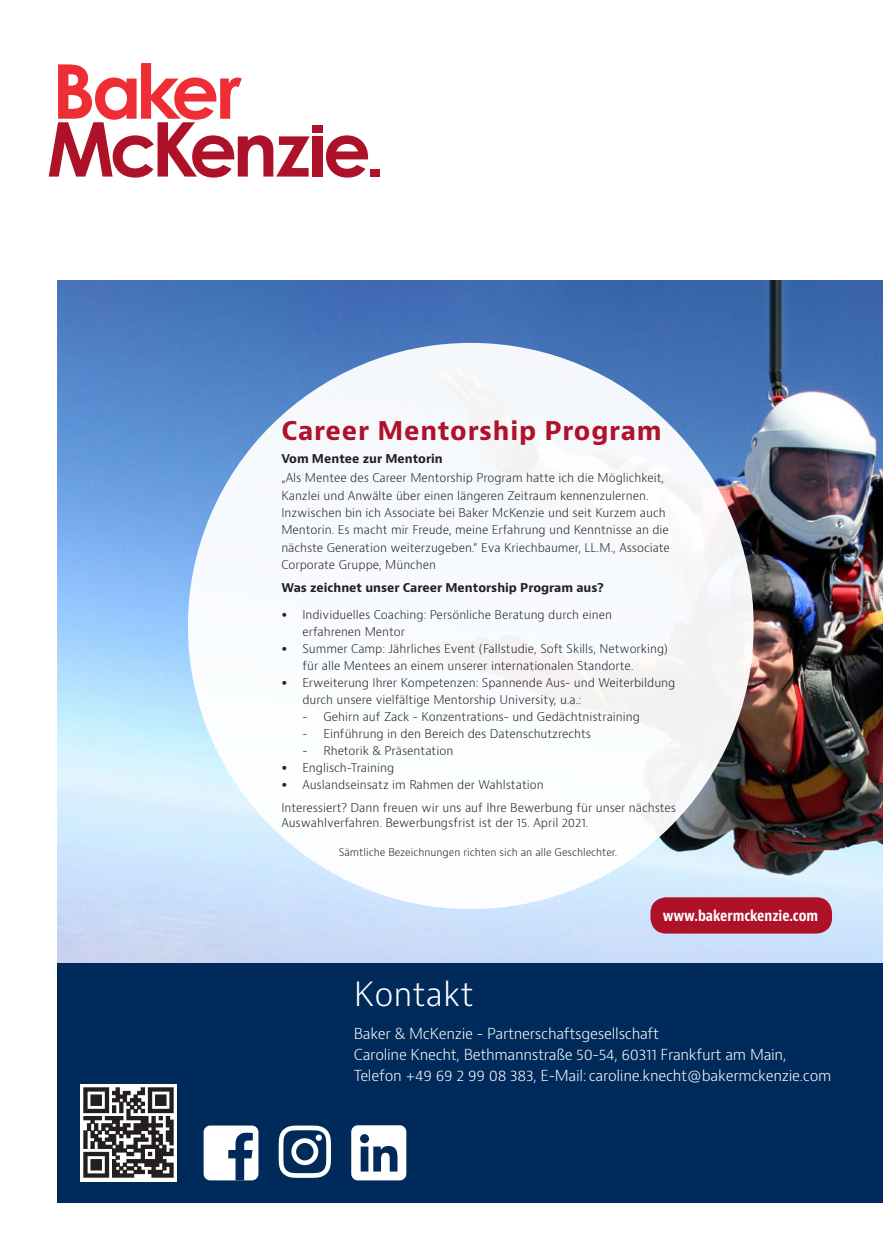
<style>
.page{position:relative;width:883px;height:1251px;background:#fff}
.page>*{position:absolute;margin:0;border:0;box-sizing:border-box;transform-origin:0 0}
.t1{font:300 32.55px "Baker Mc Kenzie Bernini";color:#fff}
.t2{font:700 25.2px "Baker Mc Kenzie Bernini";letter-spacing:.03em;color:#af122a}
.t3{font:300 14.88px/20.7px "Baker Mc Kenzie Bernini";letter-spacing:-.02em;color:#fff}
.t4{font:700 condensed 14.88px "Baker Mc Kenzie Bernini";color:#fff}
.t5{font:300 11.9px "Baker Mc Kenzie Bernini";color:#242021}
.t6{font:700 11.9px "Baker Mc Kenzie Bernini";color:#242021}
.t7{font:300 10.33px "Baker Mc Kenzie Bernini";color:#242021}
.s1{font-family:"Arial";font-weight:900}
</style>
<div class="page">
<div style="left:58px;top:927px;width:825px;height:275px;background:#002a5a"></div>
<img style="left:58px;top:280px;width:825px;height:682px">
<div style="left:188px;top:343px;width:566px;height:565px;background:#f8fafd;border-radius:50%"></div>
<svg style="left:49px;top:63px;width:261px;height:114px"></svg>
<svg style="left:326px;top:135px;width:42px;height:42px"></svg>
<div style="left:313px;top:136px;width:10px;height:40px;background:#ae1229"></div>
<div style="left:313px;top:125px;width:10px;height:8px;background:#ae1229"></div>
<div style="left:371px;top:169px;width:9px;height:7px;background:#ae1229"></div>
<div style="left:650px;top:897px;width:182px;height:36px;background:#ae1229;border-radius:16px"></div>
<div style="left:204px;top:1125px;width:54px;height:55px;background:#fff;border-radius:7px"></div>
<svg style="left:228px;top:1132px;width:25px;height:48px"></svg>
<div style="left:351px;top:1124px;width:55px;height:56px;background:#fff;border-radius:7px"></div>
<svg style="left:360px;top:1134px;width:38px;height:37px"></svg>
<img style="left:80px;top:1084px;width:97px;height:96px">
<svg style="left:279px;top:1125px;width:52px;height:52px"></svg>
<p class="t2" style="left:281px;top:415px;width:382px">Career Mentorship Program</p>
<p class="t6" style="left:281px;top:451px;width:163px">Vom Mentee zur Mentorin</p>
<p class="t5" style="left:281px;top:470px;width:384px">„Als Mentee des Career Mentorship Program hatte ich die Möglichkeit,</p>
<p class="t5" style="left:281px;top:487px;width:369px">Kanzlei und Anwälte über einen längeren Zeitraum kennenzulernen.</p>
<p class="t5" style="left:281px;top:504px;width:386px">Inzwischen bin ich Associate bei Baker McKenzie und seit Kurzem auch</p>
<p class="t5" style="left:281px;top:522px;width:389px">Mentorin. Es macht mir Freude, meine Erfahrung und Kenntnisse an die</p>
<p class="t5" style="left:281px;top:539px;width:390px">nächste Generation weiterzugeben.“ Eva Kriechbaumer, LL.M., Associate</p>
<p class="t5" style="left:281px;top:556px;width:156px">Corporate Gruppe, München</p>
<p class="t6" style="left:281px;top:580px;width:324px">Was zeichnet unser Career Mentorship Program aus?</p>
<p class="t5" style="left:281px;top:607px;width:332px"><span class="s1">•</span> Individuelles Coaching: Persönliche Beratung durch einen</p>
<p class="t5" style="left:302px;top:624px;width:104px">erfahrenen Mentor</p>
<p class="t5" style="left:281px;top:641px;width:388px"><span class="s1">•</span> Summer Camp: Jährliches Event (Fallstudie, Soft Skills, Networking)</p>
<p class="t5" style="left:302px;top:658px;width:333px">für alle Mentees an einem unserer internationalen Standorte.</p>
<p class="t5" style="left:281px;top:674px;width:395px"><span class="s1">•</span> Erweiterung Ihrer Kompetenzen: Spannende Aus- und Weiterbildung</p>
<p class="t5" style="left:302px;top:691px;width:280px">durch unsere vielfältige Mentorship University, u.a.:</p>
<p class="t5" style="left:302px;top:708px;width:339px">- Gehirn auf Zack - Konzentrations- und Gedächtnistraining</p>
<p class="t5" style="left:302px;top:725px;width:290px">- Einführung in den Bereich des Datenschutzrechts</p>
<p class="t5" style="left:302px;top:742px;width:152px">- Rhetorik &amp; Präsentation</p>
<p class="t5" style="left:281px;top:759px;width:114px"><span class="s1">•</span> Englisch-Training</p>
<p class="t5" style="left:281px;top:776px;width:264px"><span class="s1">•</span> Auslandseinsatz im Rahmen der Wahlstation</p>
<p class="t5" style="left:281px;top:799px;width:396px">Interessiert? Dann freuen wir uns auf Ihre Bewerbung für unser nächstes</p>
<p class="t5" style="left:281px;top:814px;width:308px">Auswahlverfahren. Bewerbungsfrist ist der 15. April 2021.</p>
<p class="t7" style="left:339px;top:845px;width:280px">Sämtliche Bezeichnungen richten sich an alle Geschlechter.</p>
<p class="t4" style="left:663px;top:906px;width:157px">www.bakermckenzie.com</p>
<p class="t1" style="left:354px;top:972px;width:122px">Kontakt</p>
<p class="t3" style="left:354px;top:1023px;width:479px">Baker &amp; McKenzie - Partnerschaftsgesellschaft<br>Caroline Knecht, Bethmannstraße 50-54, 60311 Frankfurt am Main,<br>Telefon +49 69 2 99 08 383, E-Mail: caroline.knecht@bakermckenzie.com</p>
</div>
